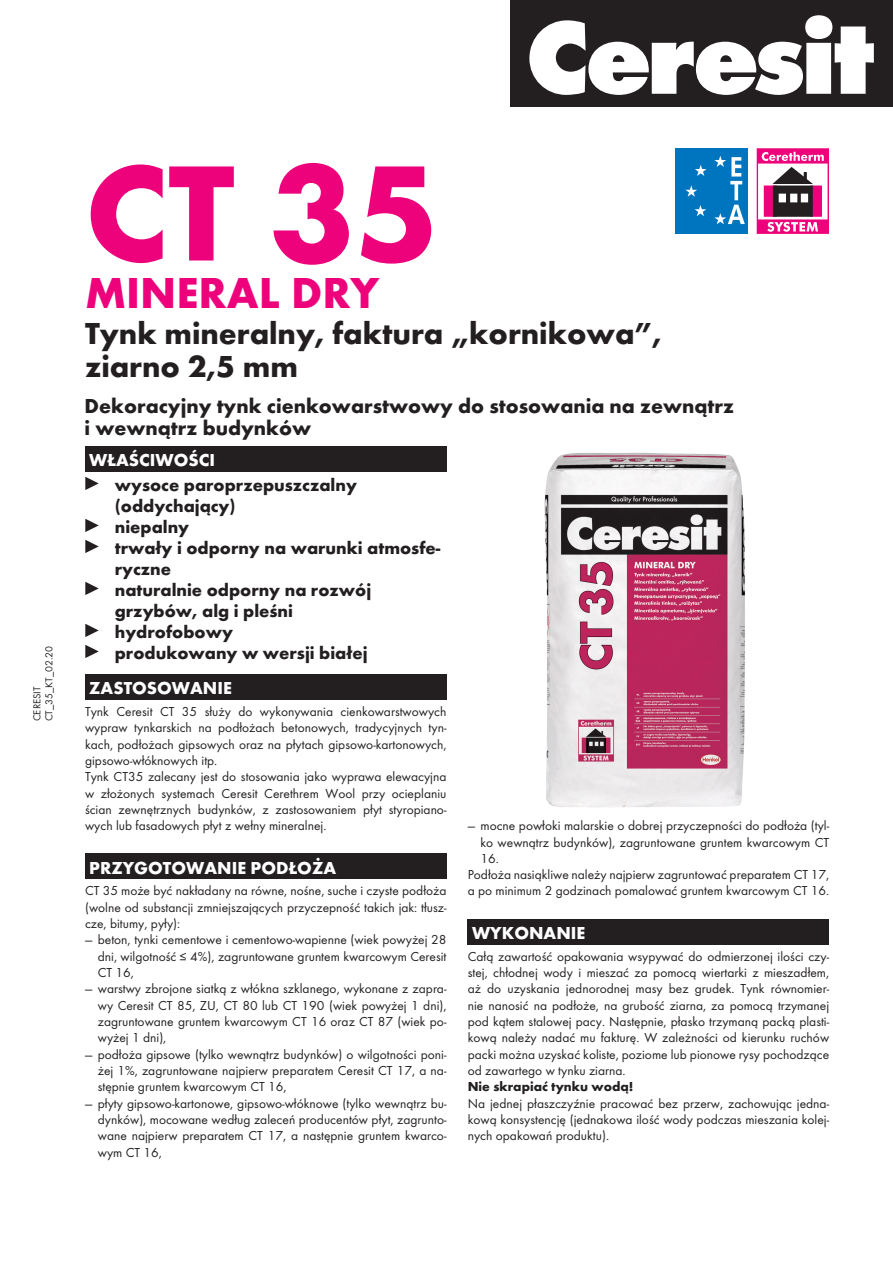
<style>
.page{position:relative;width:893px;height:1263px;background:#fff}
.page>*{position:absolute;margin:0;border:0;box-sizing:border-box;transform-origin:0 0}
.t1{font:700 141px "Futura TCE";color:#ed027c}
.t2{font:700 45px "Futura TCE";color:#ed027c}
._1_-_Tytul{font:700 31.5px/33px "Futura TCE";color:#231f20}
._2_-_Podtytul{font:700 21px "Futura TCE";color:#231f20}
._3_-_Wlasciwosci{font:700 18px/21px "Futura TCE";color:#231f20}
.t3{font:700 18px "Futura TCE";color:#fff}
._4_-_Tekst_opisowy{font:13.5px/16.4px "Futura TCE";color:#231f20;text-align:justify}
._4_-_Tekst_opisowy-2{font:700 13.5px "Futura TCE";color:#231f20}
.t4{font:10.5px "Futura TCE";color:#231f20}
</style>
<div class="page">
<div style="left:510px;top:0;width:383px;height:107px;background:#231f20"></div>
<svg style="left:529px;top:15px;width:345px;height:80px"></svg>
<div style="left:85px;top:446px;width:361px;height:26px;background:#231f20"></div>
<svg style="left:85px;top:477px;width:14px;height:13px"></svg>
<svg style="left:85px;top:519px;width:14px;height:13px"></svg>
<svg style="left:85px;top:540px;width:14px;height:13px"></svg>
<svg style="left:85px;top:582px;width:14px;height:13px"></svg>
<svg style="left:85px;top:624px;width:14px;height:13px"></svg>
<svg style="left:85px;top:645px;width:14px;height:13px"></svg>
<div style="left:85px;top:674px;width:361px;height:25px;background:#231f20"></div>
<div style="left:85px;top:854px;width:361px;height:25px;background:#231f20"></div>
<div style="left:468px;top:919px;width:361px;height:25px;background:#231f20"></div>
<div style="left:676px;top:149px;width:72px;height:85px;background:#0075bf"></div>
<svg style="left:695px;top:165px;width:12px;height:11px"></svg>
<svg style="left:685px;top:185px;width:12px;height:12px"></svg>
<svg style="left:694px;top:205px;width:12px;height:11px"></svg>
<svg style="left:714px;top:156px;width:31px;height:68px"></svg>
<svg style="left:757px;top:149px;width:72px;height:85px"></svg>
<img style="left:544px;top:452px;width:201px;height:355px">
<p class="t4" style="left:43px;top:721px;width:77px;rotate:-90deg">CT_35_KT_02.20</p>
<p class="t4" style="left:31px;top:721px;width:36px;rotate:-90deg">CERESIT</p>
<p class="t1" style="left:85px;top:126px;width:356px">CT 35</p>
<p class="t2" style="left:85px;top:265px;width:296px">MINERAL DRY</p>
<p class="_1_-_Tytul" style="left:85px;top:316px;width:578px">Tynk mineralny, faktura „kornikowa”, ziarno 2,5 mm</p>
<p class="_2_-_Podtytul" style="left:85px;top:393px;width:651px">Dekoracyjny tynk cienkowarstwowy do stosowania na zewnątrz</p>
<p class="_2_-_Podtytul" style="left:85px;top:415px;width:228px">i wewnątrz budynków</p>
<p class="t3" style="left:89px;top:449px;width:127px">WŁAŚCIWOŚCI</p>
<p class="_3_-_Wlasciwosci" style="left:115px;top:474px;width:244px">wysoce paroprzepuszczalny</p>
<p class="_3_-_Wlasciwosci" style="left:115px;top:495px;width:122px">(oddychający)</p>
<p class="_3_-_Wlasciwosci" style="left:115px;top:516px;width:76px">niepalny</p>
<p class="_3_-_Wlasciwosci" style="left:115px;top:537px;width:327px">trwały i odporny na warunki atmosfe&shy;ryczne</p>
<p class="_3_-_Wlasciwosci" style="left:115px;top:579px;width:258px">naturalnie odporny na rozwój</p>
<p class="_3_-_Wlasciwosci" style="left:115px;top:600px;width:180px">grzybów, alg i pleśni</p>
<p class="_3_-_Wlasciwosci" style="left:115px;top:621px;width:120px">hydrofobowy</p>
<p class="_3_-_Wlasciwosci" style="left:115px;top:642px;width:254px">produkowany w wersji białej</p>
<p class="t3" style="left:89px;top:677px;width:144px">ZASTOSOWANIE</p>
<p class="_4_-_Tekst_opisowy" style="left:85px;top:703px;width:363px">Tynk Ceresit CT 35 służy do wykonywania cienkowarstwowych wypraw tynkarskich na podłożach betonowych, tradycyjnych tyn&shy;kach, podłożach gipsowych oraz na płytach gipsowo-kartonowych, gipsowo-włóknowych itp.</p>
<p class="_4_-_Tekst_opisowy" style="left:85px;top:768px;width:363px">Tynk CT35 zalecany jest do stosowania jako wyprawa elewacyjna w złożonych systemach Ceresit Cerethrem Wool przy ocieplaniu ścian zewnętrznych budynków, z zastosowaniem płyt styropiano&shy;wych lub fasadowych płyt z wełny mineralnej.</p>
<p class="t3" style="left:89px;top:856px;width:248px">PRZYGOTOWANIE PODŁOŻA</p>
<p class="_4_-_Tekst_opisowy" style="left:85px;top:883px;width:363px">CT 35 może być nakładany na równe, nośne, suche i czyste podłoża (wolne od substancji zmniejszających przyczepność takich jak: tłusz&shy;cze, bitumy, pyły):</p>
<p class="_4_-_Tekst_opisowy" style="left:98px;top:932px;width:350px;text-indent:-13px">— beton, tynki cementowe i cementowo-wapienne (wiek powyżej 28 dni, wilgotność ≤ 4%), zagruntowane gruntem kwarcowym Ceresit CT 16,</p>
<p class="_4_-_Tekst_opisowy" style="left:98px;top:981px;width:350px;text-indent:-13px">— warstwy zbrojone siatką z włókna szklanego, wykonane z zapra&shy;wy Ceresit CT 85, ZU, CT 80 lub CT 190 (wiek powyżej 1 dni), zagruntowane gruntem kwarcowym CT 16 oraz CT 87 (wiek po&shy;wyżej 1 dni),</p>
<p class="_4_-_Tekst_opisowy" style="left:98px;top:1046px;width:350px;text-indent:-13px">— podłoża gipsowe (tylko wewnątrz budynków) o wilgotności poni&shy;żej 1%, zagruntowane najpierw preparatem Ceresit CT 17, a na&shy;stępnie gruntem kwarcowym CT 16,</p>
<p class="_4_-_Tekst_opisowy" style="left:98px;top:1095px;width:350px;text-indent:-13px">— płyty gipsowo-kartonowe, gipsowo-włóknowe (tylko wewnątrz bu&shy;dynków), mocowane według zaleceń producentów płyt, zagrunto&shy;wane najpierw preparatem CT 17, a następnie gruntem kwarco&shy;wym CT 16,</p>
<p class="_4_-_Tekst_opisowy" style="left:480px;top:817px;width:350px;text-indent:-13px">— mocne powłoki malarskie o dobrej przyczepności do podłoża (tyl&shy;ko wewnątrz budynków), zagruntowane gruntem kwarcowym CT 16.</p>
<p class="_4_-_Tekst_opisowy" style="left:468px;top:866px;width:363px">Podłoża nasiąkliwe należy najpierw zagruntować preparatem CT 17, a po minimum 2 godzinach pomalować gruntem kwarcowym CT 16.</p>
<p class="t3" style="left:472px;top:922px;width:115px">WYKONANIE</p>
<p class="_4_-_Tekst_opisowy" style="left:468px;top:948px;width:363px">Całą zawartość opakowania wsypywać do odmierzonej ilości czy&shy;stej, chłodnej wody i mieszać za pomocą wiertarki z mieszadłem, aż do uzyskania jednorodnej masy bez grudek. Tynk równomier&shy;nie nanosić na podłoże, na grubość ziarna, za pomocą trzymanej pod kątem stalowej pacy. Następnie, płasko trzymaną packą plasti&shy;kową należy nadać mu fakturę. W zależności od kierunku ruchów packi można uzyskać koliste, poziome lub pionowe rysy pochodzące od zawartego w tynku ziarna.</p>
<p class="_4_-_Tekst_opisowy-2" style="left:468px;top:1078px;width:167px">Nie skrapiać tynku wodą!</p>
<p class="_4_-_Tekst_opisowy" style="left:468px;top:1095px;width:363px">Na jednej płaszczyźnie pracować bez przerw, zachowując jedna&shy;kową konsystencję (jednakowa ilość wody podczas mieszania kolej&shy;nych opakowań produktu).</p>
</div>
